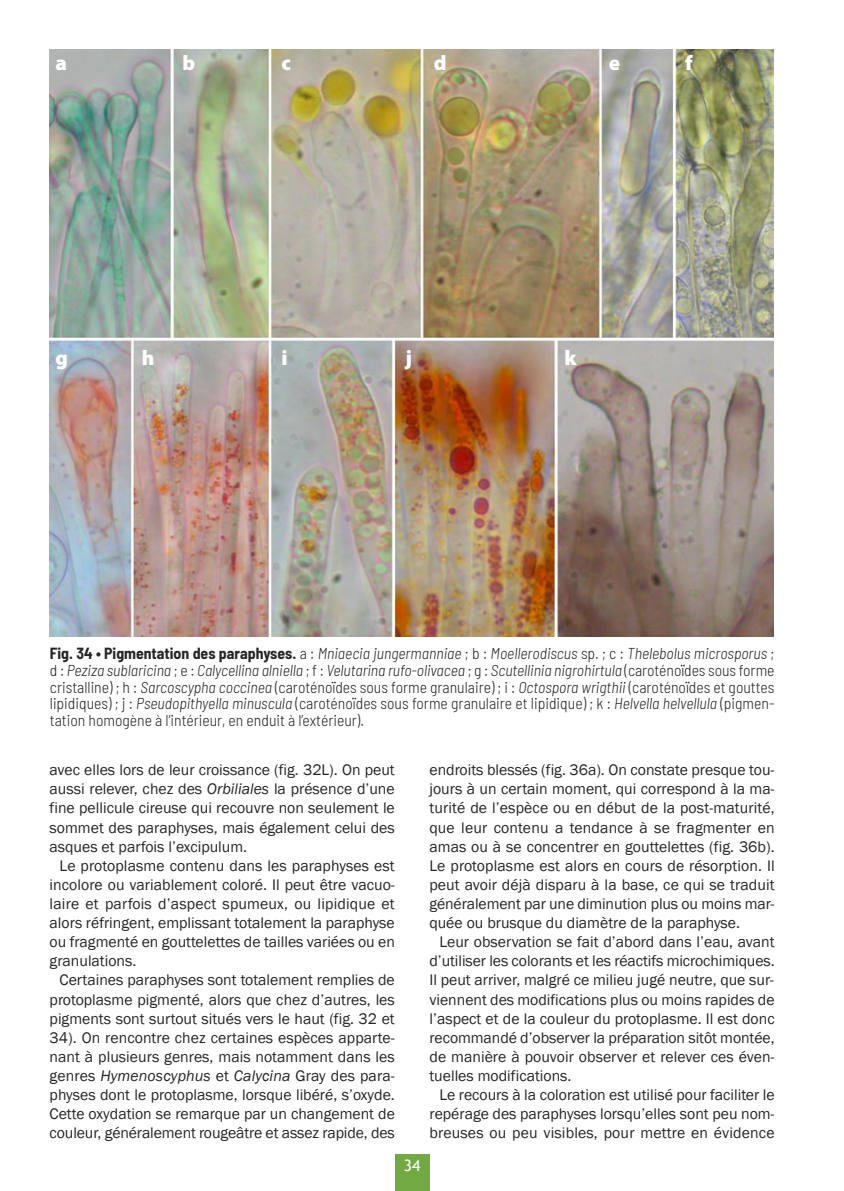
<style>
.page{position:relative;width:844px;height:1191px;background:#fff}
.page>*{position:absolute;margin:0;border:0;box-sizing:border-box;transform-origin:0 0}
.t1{font:900 21px "Myriad Pro";color:#fff}
.t2{font:15.75px/19.1px "Franklin Gothic Book 3";color:#272526;text-align:justify}
.t3{font:15.75px/16.8px "Barlow Semi Condensed Light 5";color:#272526;text-align:justify}
.t4{font:15.75px "Trebuchet MS3";color:#fff}
.s1{font-family:"Barlow Semi Condensed Bold 3"}
.s2{font-family:"Barlow Semi Condensed Light Italic 3"}
.s3{font-family:"Franklin Gothic Book Italic 2"}
</style>
<div class="page">
<div style="left:394px;top:1154px;width:35px;height:37px;background:#73a942"></div>
<img style="left:50px;top:50px;width:723px;height:586px">
<p class="t1" style="left:55px;top:56px;width:13px">a</p>
<p class="t1" style="left:182px;top:56px;width:14px">b</p>
<p class="t1" style="left:281px;top:56px;width:11px">c</p>
<p class="t1" style="left:608px;top:56px;width:13px">e</p>
<p class="t1" style="left:685px;top:56px;width:9px">f</p>
<p class="t1" style="left:55px;top:350px;width:14px">g</p>
<p class="t1" style="left:142px;top:350px;width:14px">h</p>
<p class="t1" style="left:281px;top:350px;width:8px">i</p>
<p class="t1" style="left:405px;top:350px;width:8px">j</p>
<p class="t1" style="left:564px;top:350px;width:14px">k</p>
<p class="t3" style="left:50px;top:644px;width:726px"><span class="s1">Fig. 34 • Pigmentation des paraphyses.</span> a : <span class="s2">Mniaecia jungermanniae</span> ; b : <span class="s2">Moellerodiscus</span> sp. ; c : <span class="s2">Thelebolus microsporus</span> ; d : <span class="s2">Peziza sublaricina</span> ; e : <span class="s2">Calycellina alniella</span> ; f : <span class="s2">Velutarina rufo-olivacea</span> ; g : <span class="s2">Scutellinia nigrohirtula</span> (caroténoïdes sous forme cristalline) ; h : <span class="s2">Sarcoscypha coccinea</span> (caroténoïdes sous forme granulaire) ; i : <span class="s2">Octospora wrigthii</span> (caroténoïdes et gouttes lipidiques) ; j : <span class="s2">Pseudopithyella minuscula</span> (caroténoïdes sous forme granulaire et lipidique) ; k : <span class="s2">Helvella helvellula</span> (pigmen&shy;tation homogène à l’intérieur, en enduit à l’extérieur).</p>
<p class="t2" style="left:50px;top:760px;width:346px">avec elles lors de leur croissance (fig. 32L). On peut aussi relever, chez des <span class="s3">Orbiliales</span> la présence d’une fine pellicule cireuse qui recouvre non seulement le sommet des paraphyses, mais également celui des asques et parfois l’excipulum.</p>
<p class="t2" style="left:50px;top:855px;width:346px;text-indent:10px">Le protoplasme contenu dans les paraphyses est incolore ou variablement coloré. Il peut être vacuo&shy;laire et parfois d’aspect spumeux, ou lipidique et alors réfringent, emplissant totalement la paraphyse ou fragmenté en gouttelettes de tailles variées ou en granulations.</p>
<p class="t2" style="left:50px;top:970px;width:346px;text-indent:10px">Certaines paraphyses sont totalement remplies de protoplasme pigmenté, alors que chez d’autres, les pigments sont surtout situés vers le haut (fig. 32 et 34). On rencontre chez certaines espèces apparte&shy;nant à plusieurs genres, mais notamment dans les genres <span class="s3">Hymenoscyphus</span> et <span class="s3">Calycina</span> Gray des para&shy;physes dont le protoplasme, lorsque libéré, s’oxyde.<br>Cette oxydation se remarque par un changement de couleur, généralement rougeâtre et assez rapide, des</p>
<p class="t4" style="left:403px;top:1156px;width:18px">34</p>
<p class="t2" style="left:429px;top:760px;width:346px">endroits blessés (fig. 36a). On constate presque tou&shy;jours à un certain moment, qui correspond à la ma&shy;turité de l’espèce ou en début de la post-maturité, que leur contenu a tendance à se fragmenter en amas ou à se concentrer en gouttelettes (fig. 36b).<br>Le protoplasme est alors en cours de résorption. Il peut avoir déjà disparu à la base, ce qui se traduit généralement par une diminution plus ou moins mar&shy;quée ou brusque du diamètre de la paraphyse.</p>
<p class="t2" style="left:429px;top:932px;width:346px;text-indent:10px">Leur observation se fait d’abord dans l’eau, avant d’utiliser les colorants et les réactifs microchimiques.<br>Il peut arriver, malgré ce milieu jugé neutre, que sur&shy;viennent des modifications plus ou moins rapides de l’aspect et de la couleur du protoplasme. Il est donc recommandé d’observer la préparation sitôt montée, de manière à pouvoir observer et relever ces éven&shy;tuelles modifications.</p>
<p class="t2" style="left:429px;top:1085px;width:346px;text-indent:10px">Le recours à la coloration est utilisé pour faciliter le repérage des paraphyses lorsqu’elles sont peu nom&shy;breuses ou peu visibles, pour mettre en évidence</p>
</div>
